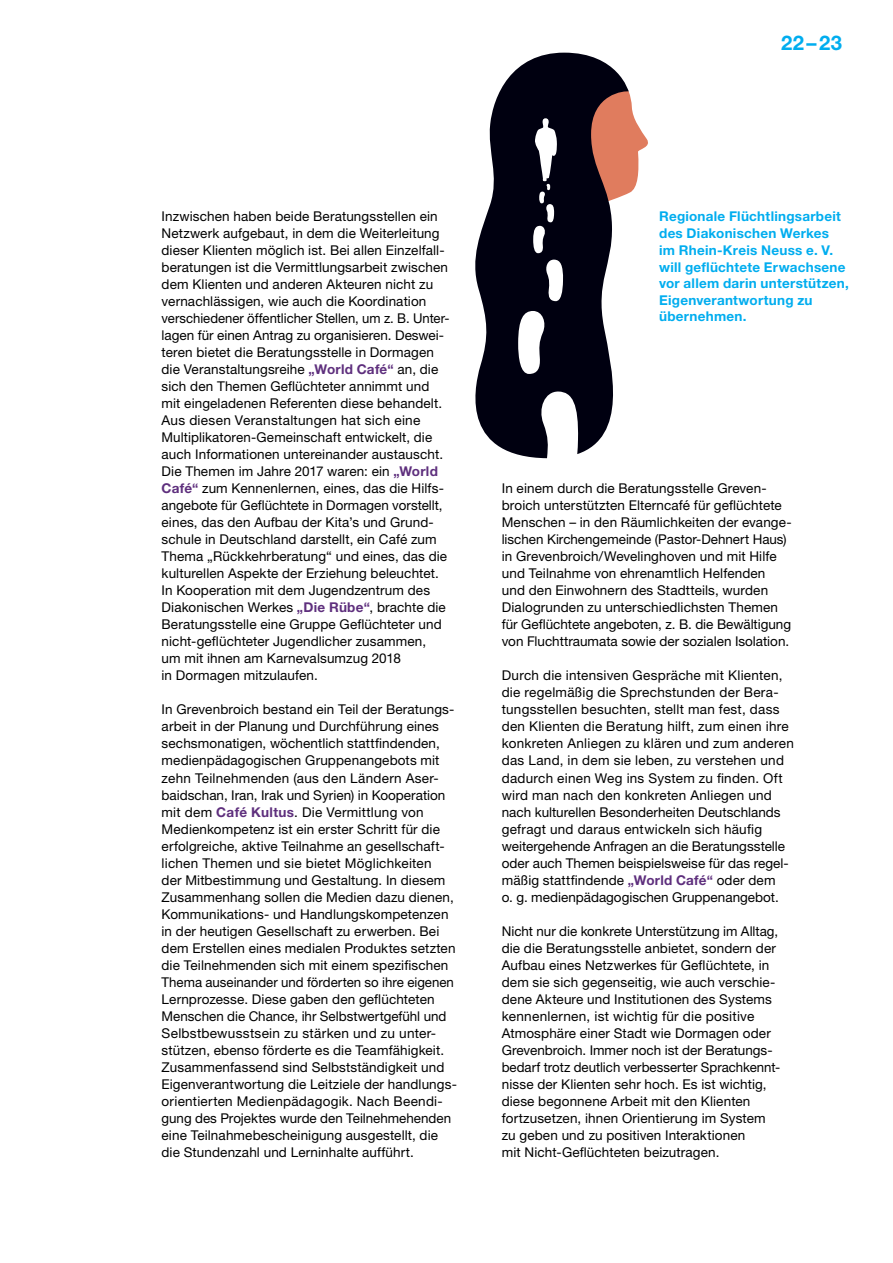
<style>
.page{position:relative;width:893px;height:1263px;background:#fff}
.page>*{position:absolute;margin:0;border:0;box-sizing:border-box;transform-origin:0 0}
.t1{font:700 20.25px "Helvetica Neue";color:#00adef}
.t2{font:13.5px/17px "Helvetica Neue";letter-spacing:.01em;color:#000}
.t3{font:700 13.5px/16.6px "Helvetica Neue";letter-spacing:.02em;color:#00adef}
.s1{font-weight:700;color:#5e2f7d}
</style>
<div class="page">
<svg style="left:629px;top:92px;width:19px;height:101px"></svg>
<svg style="left:475px;top:53px;width:154px;height:405px;fill:#000010"></svg>
<h1 class="t1" style="left:781px;top:30px;width:62px">22–23</h1>
<p class="t2" style="left:162px;top:208px;width:289px">Inzwischen haben beide Beratungsstellen ein Netzwerk aufgebaut, in dem die Weiterleitung dieser Klienten möglich ist. Bei allen Einzelfall&shy;beratungen ist die Vermittlungsarbeit zwischen dem Klienten und anderen Akteuren nicht zu vernachlässigen, wie auch die Koordination verschiedener öffentlicher Stellen, um z. B. Unter&shy;lagen für einen Antrag zu organisieren. Deswei&shy;teren bietet die Beratungsstelle in Dormagen die Veranstaltungsreihe <span class="s1">„World Café“</span> an, die sich den Themen Geflüchteter annimmt und mit eingeladenen Referenten diese behandelt.<br>Aus diesen Veranstaltungen hat sich eine Multiplikatoren-Gemeinschaft entwickelt, die auch Informationen untereinander austauscht.<br>Die Themen im Jahre 2017 waren: ein <span class="s1">„World Café“</span> zum Kennenlernen, eines, das die Hilfs&shy;angebote für Geflüchtete in Dormagen vorstellt, eines, das den Aufbau der Kita’s und Grund&shy;schule in Deutschland darstellt, ein Café zum Thema „Rückkehrberatung“ und eines, das die kulturellen Aspekte der Erziehung beleuchtet.<br>In Kooperation mit dem Jugendzentrum des Diakonischen Werkes <span class="s1">„Die Rübe“</span>, brachte die Beratungsstelle eine Gruppe Geflüchteter und nicht-geflüchteter Jugendlicher zusammen,<br>um mit ihnen am Karnevalsumzug 2018<br>in Dormagen mitzulaufen.</p>
<p class="t2" style="left:162px;top:701px;width:297px">In Grevenbroich bestand ein Teil der Beratungs&shy;arbeit in der Planung und Durchführung eines sechsmonatigen, wöchentlich stattfindenden, medienpädagogischen Gruppenangebots mit zehn Teilnehmenden (aus den Ländern Aser&shy;baidschan, Iran, Irak und Syrien) in Kooperation mit dem <span class="s1">Café Kultus</span>. Die Vermittlung von Medienkompetenz ist ein erster Schritt für die erfolgreiche, aktive Teilnahme an gesellschaft&shy;lichen Themen und sie bietet Möglichkeiten<br>der Mitbestimmung und Gestaltung. In diesem Zusammenhang sollen die Medien dazu dienen, Kommunikations- und Handlungskompetenzen in der heutigen Gesellschaft zu erwerben. Bei dem Erstellen eines medialen Produktes setzten die Teilnehmenden sich mit einem spezifischen Thema auseinander und förderten so ihre eigenen Lernprozesse. Diese gaben den geflüchteten Menschen die Chance, ihr Selbstwertgefühl und Selbstbewusstsein zu stärken und zu unter&shy;stützen, ebenso förderte es die Teamfähigkeit.<br>Zusammenfassend sind Selbstständigkeit und Eigenverantwortung die Leitziele der handlungs&shy;orientierten Medienpädagogik. Nach Beendi&shy;gung des Projektes wurde den Teilnehmehenden eine Teilnahmebescheinigung ausgestellt, die die Stundenzahl und Lerninhalte aufführt.</p>
<p class="t3" style="left:659px;top:208px;width:191px">Regionale Flüchtlingsarbeit des Diakonischen Werkes<br>im Rhein-Kreis Neuss e. V. will geflüchtete Erwachsene vor allem darin unterstützen,<br>Eigenverantwortung zu übernehmen.</p>
<p class="t2" style="left:502px;top:480px;width:291px">In einem durch die Beratungsstelle Greven&shy;broich unterstützten Elterncafé für geflüchtete Menschen – in den Räumlichkeiten der evange&shy;lischen Kirchengemeinde (Pastor-Dehnert Haus) in Grevenbroich/Wevelinghoven und mit Hilfe und Teilnahme von ehrenamtlich Helfenden und den Einwohnern des Stadtteils, wurden Dialogrunden zu unterschiedlichsten Themen für Geflüchtete angeboten, z. B. die Bewältigung von Fluchttraumata sowie der sozialen Isolation.</p>
<p class="t2" style="left:502px;top:667px;width:294px">Durch die intensiven Gespräche mit Klienten, die regelmäßig die Sprechstunden der Bera&shy;tungsstellen besuchten, stellt man fest, dass den Klienten die Beratung hilft, zum einen ihre konkreten Anliegen zu klären und zum anderen das Land, in dem sie leben, zu verstehen und dadurch einen Weg ins System zu finden. Oft wird man nach den konkreten Anliegen und nach kulturellen Besonderheiten Deutschlands gefragt und daraus entwickeln sich häufig weitergehende Anfragen an die Beratungsstelle oder auch Themen beispielsweise für das regel&shy;mäßig stattfindende <span class="s1">„World Café“</span> oder dem<br>o. g. medienpädagogischen Gruppenangebot.</p>
<p class="t2" style="left:502px;top:922px;width:280px">Nicht nur die konkrete Unterstützung im Alltag, die die Beratungsstelle anbietet, sondern der Aufbau eines Netzwerkes für Geflüchtete, in dem sie sich gegenseitig, wie auch verschie&shy;dene Akteure und Institutionen des Systems kennenlernen, ist wichtig für die positive Atmosphäre einer Stadt wie Dormagen oder Grevenbroich. Immer noch ist der Beratungs&shy;bedarf trotz deutlich verbesserter Sprachkennt&shy;nisse der Klienten sehr hoch. Es ist wichtig, diese begonnene Arbeit mit den Klienten fortzusetzen, ihnen Orientierung im System zu geben und zu positiven Interaktionen<br>mit Nicht-Geflüchteten beizutragen.</p>
</div>
